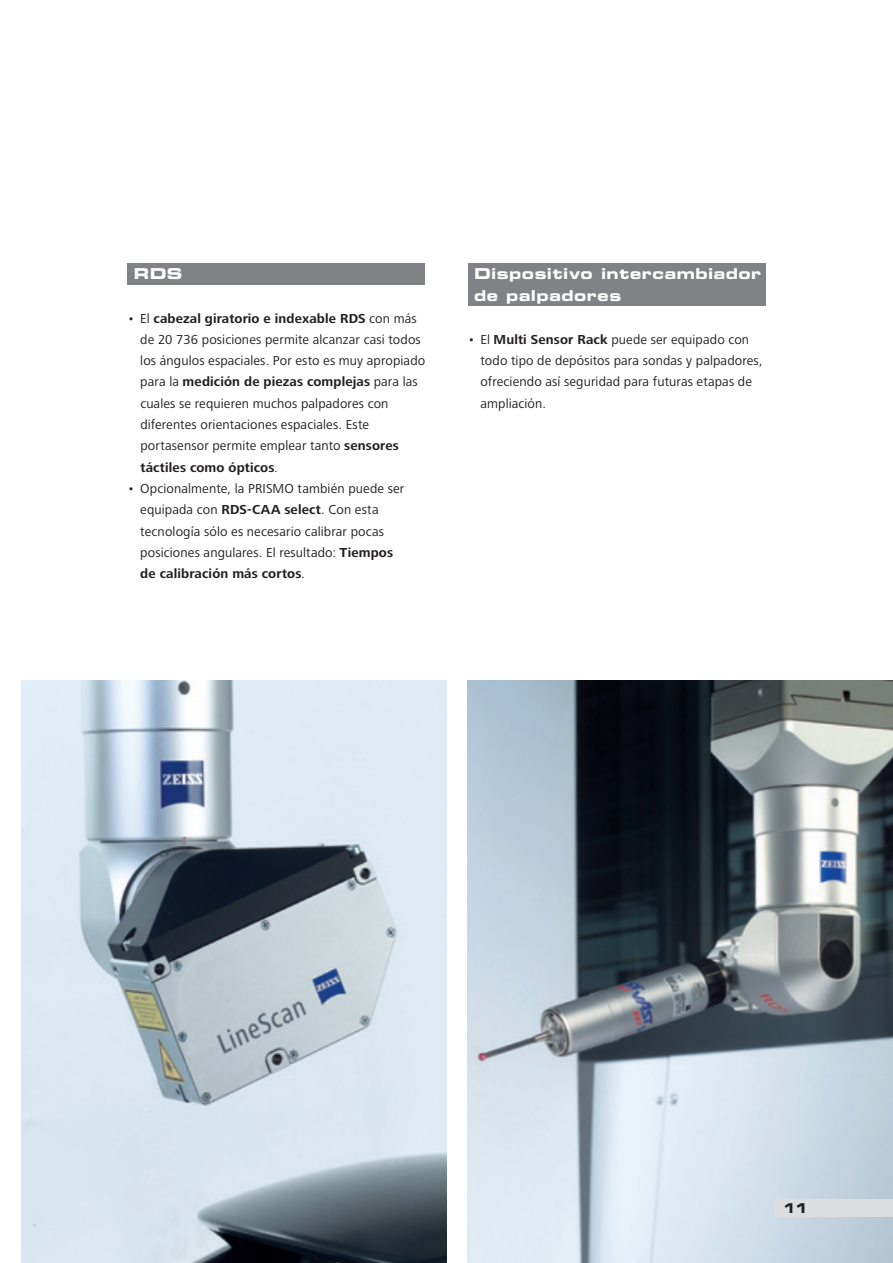
<style>
.page{position:relative;width:893px;height:1263px;background:#fff}
.page>*{position:absolute;margin:0;border:0;box-sizing:border-box;transform-origin:0 0}
.t1{font:15px/21.3px "Eurostile Bold Extended Two";letter-spacing:.035em;color:#fff}
.t2{font:13.5px/21.3px "Frutiger Next LT";letter-spacing:.01em;color:#231f20}
.t3{font:13.5px "Eurostile Bold Extended Two";color:#231f20}
.s1{font-weight:700}
</style>
<div class="page">
<div style="left:128px;top:264px;width:297px;height:21px;background:#808285"></div>
<img style="left:21px;top:680px;width:425px;height:583px">
<img style="left:468px;top:680px;width:425px;height:583px">
<div style="left:468px;top:264px;width:297px;height:42px;background:#808285"></div>
<div style="left:774px;top:1199px;width:119px;height:17px;background:#dcdddf"></div>
<p class="t1" style="left:134px;top:263px;width:50px">RDS</p>
<p class="t2" style="left:140px;top:307px;width:286px;text-indent:-13px">• El <span class="s1">cabezal giratorio e indexable RDS</span> con más de 20 736 posiciones permite alcanzar casi todos los ángulos espaciales. Por esto es muy apropiado para la <span class="s1">medición de piezas complejas</span> para las cuales se requieren muchos palpadores con diferentes orientaciones espaciales. Este portasensor permite emplear tanto <span class="s1">sensores táctiles como ópticos</span>.</p>
<p class="t2" style="left:140px;top:478px;width:266px;text-indent:-13px">• Opcionalmente, la PRISMO también puede ser equipada con <span class="s1">RDS-CAA select</span>. Con esta tecnología sólo es necesario calibrar pocas posiciones angulares. El resultado: <span class="s1">Tiempos de calibración más cortos</span>.</p>
<p class="t1" style="left:474px;top:263px;width:289px">Dispositivo intercambiador de palpadores</p>
<p class="t2" style="left:480px;top:329px;width:284px;text-indent:-13px">• El <span class="s1">Multi Sensor Rack</span> puede ser equipado con todo tipo de depósitos para sondas y palpadores, ofreciendo así seguridad para futuras etapas de ampliación.</p>
<p class="t3" style="left:783px;top:1198px;width:27px">11</p>
</div>
